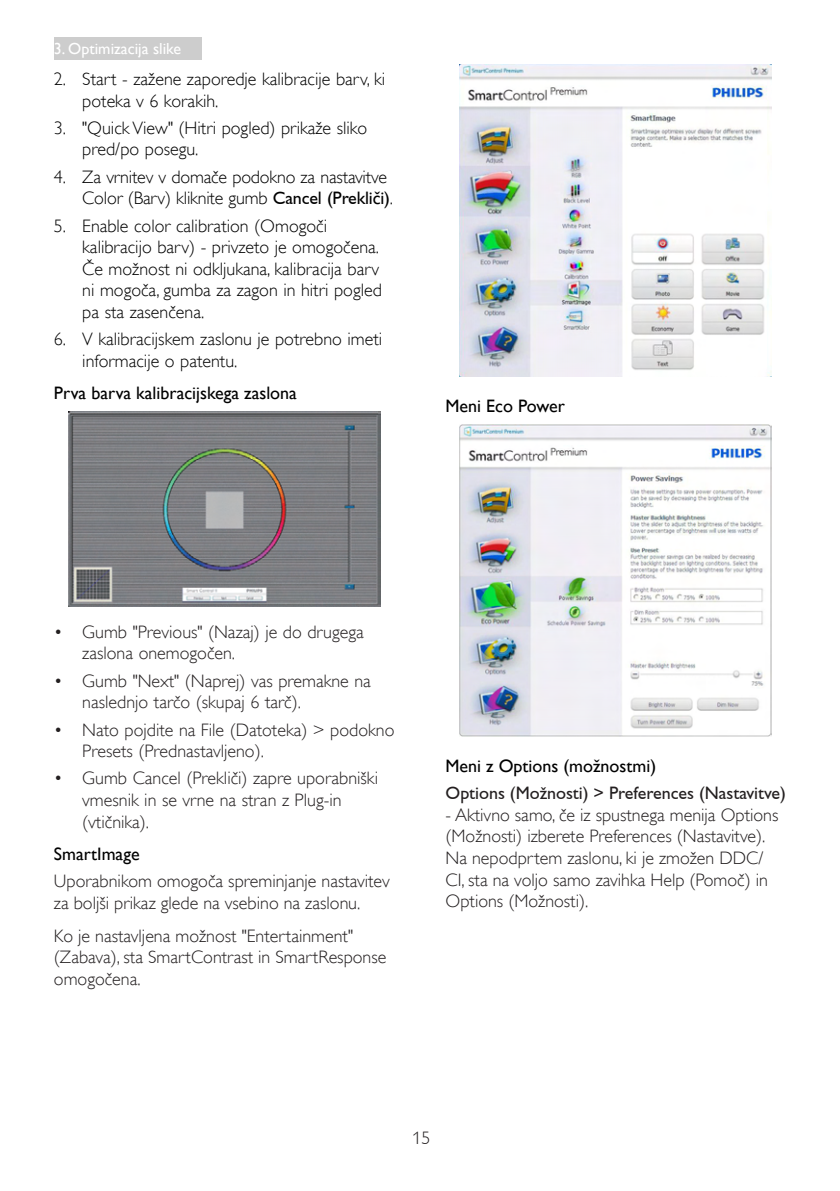
<style>
.page{position:relative;width:840px;height:1191px;background:#fff}
.page>*{position:absolute;margin:0;border:0;box-sizing:border-box;transform-origin:0 0}
.t1{font:18px/21.6px "Gill Sans Alt One WGL Light";color:#231f20}
.t2{font:18px/21.6px "Gill Sans Alt One WGL Light";color:#000}
.t3{font:18px "Gill Sans Alt One WGL";color:#000}
.t4{font:18px "Gill Alt One";color:#231f20}
.t5{font:300 18px "Gill Alt One";color:#231f20}
.t6{font:16px "Gill Sans Alt One WGL";color:#fff}
.s1{font-family:"Gill Alt One"}
.s2{font-family:"Gill Sans Alt One WGL"}
</style>
<div class="page">
<div style="left:54px;top:37px;width:147px;height:23px;background:#cdcdcd"></div>
<img style="left:68px;top:411px;width:312px;height:196px">
<img style="left:459px;top:64px;width:312px;height:312px">
<img style="left:459px;top:424px;width:312px;height:312px">
<p class="t6" style="left:54px;top:38px;width:129px">3. Optimizacija slike</p>
<p class="t2" style="left:82px;top:68px;width:304px;text-indent:-28px">2. Start - zažene zaporedje kalibracije barv, ki poteka v 6 korakih.</p>
<p class="t2" style="left:82px;top:117px;width:286px;text-indent:-28px">3. "Quick View" (Hitri pogled) prikaže sliko pred/po posegu.</p>
<p class="t2" style="left:82px;top:166px;width:312px;text-indent:-28px">4. Za vrnitev v domače podokno za nastavitve<br>Color (Barv) kliknite gumb <span class="s1">Cancel (Prekli</span><span class="s2">č</span><span class="s1">i)</span>.</p>
<p class="t2" style="left:82px;top:215px;width:301px;text-indent:-28px">5. Enable color calibration (Omogoči kalibracijo barv) - privzeto je omogočena.<br>Če možnost ni odkljukana, kalibracija barv ni mogoča, gumba za zagon in hitri pogled pa sta zasenčena.</p>
<p class="t2" style="left:82px;top:328px;width:301px;text-indent:-28px">6. V kalibracijskem zaslonu je potrebno imeti informacije o patentu.</p>
<p class="t3" style="left:54px;top:380px;width:244px">Prva barva kalibracijskega zaslona</p>
<p class="t3" style="left:445px;top:393px;width:121px">Meni Eco Power</p>
<p class="t1" style="left:82px;top:621px;width:283px;text-indent:-28px">• Gumb "Previous" (Nazaj) je do drugega zaslona onemogočen.</p>
<p class="t1" style="left:82px;top:670px;width:290px;text-indent:-28px">• Gumb "Next" (Naprej) vas premakne na naslednjo tarčo (skupaj 6 tarč).</p>
<p class="t1" style="left:82px;top:719px;width:313px;text-indent:-28px">• Nato pojdite na File (Datoteka) &gt; podokno<br>Presets (Prednastavljeno).</p>
<p class="t1" style="left:82px;top:767px;width:297px;text-indent:-28px">• Gumb Cancel (Prekliči) zapre uporabniški vmesnik in se vrne na stran z Plug-in (vtičnika).</p>
<p class="t3" style="left:54px;top:841px;width:87px">SmartImage</p>
<p class="t1" style="left:54px;top:870px;width:337px">Uporabnikom omogoča spreminjanje nastavitev za boljši prikaz glede na vsebino na zaslonu.</p>
<p class="t1" style="left:54px;top:925px;width:334px">Ko je nastavljena možnost "Entertainment" (Zabava), sta SmartContrast in SmartResponse omogočena.</p>
<p class="t3" style="left:445px;top:753px;width:212px">Meni z Options (možnostmi)</p>
<p class="t4" style="left:445px;top:782px;width:342px">Options (Možnosti) &gt; Preferences (Nastavitve)</p>
<p class="t1" style="left:445px;top:804px;width:334px">- Aktivno samo, če iz spustnega menija Options (Možnosti) izberete Preferences (Nastavitve).<br>Na nepodprtem zaslonu, ki je zmožen DDC/ CI, sta na voljo samo zavihka Help (Pomoč) in Options (Možnosti).</p>
<p class="t5" style="left:412px;top:1128px;width:19px">15</p>
</div>
